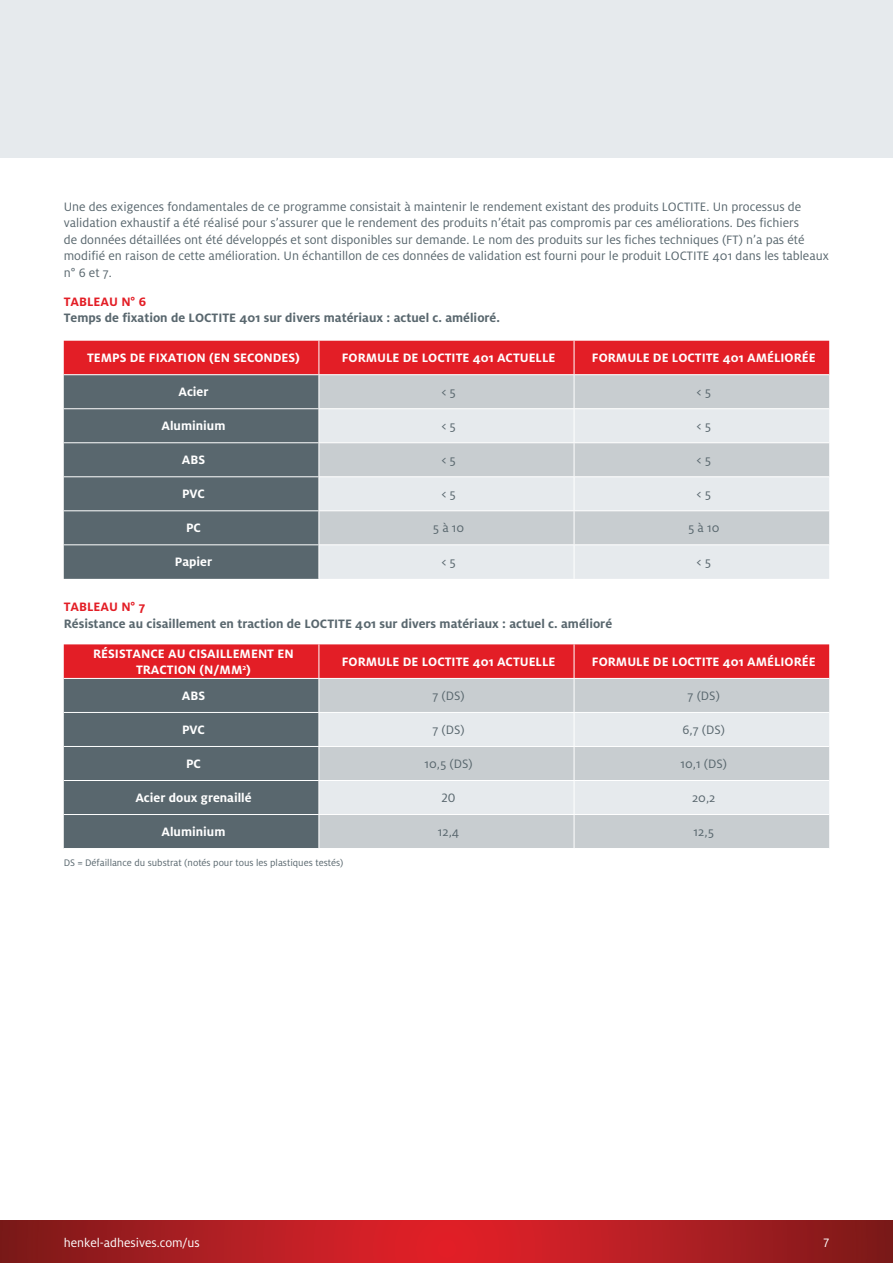
<style>
.page{position:relative;width:893px;height:1263px;background:#fff}
.page>*{position:absolute;margin:0;border:0;box-sizing:border-box;transform-origin:0 0}
.Copy_9pt_3{font:13.5px/16.5px "Henkel Milo";color:#59676e}
.Copy_9pt_zentriert{font:700 13.5px/16.5px "Henkel Milo";color:#fff;text-align:center}
.Copy_9pt_3-2{font:700 13.5px "Henkel Milo";color:#59676e}
.Copy_9pt_zentriert-2{font:13.5px "Henkel Milo";color:#59676e}
.t1{font:13.5px "Henkel Milo";color:#fff}
.Copy_9pt_links{font:700 13.5px "Henkel Milo";color:#e31e26}
.Footnotes{font:10.5px "Henkel Milo";color:#59676e}
</style>
<div class="page">
<div style="left:0;top:0;width:893px;height:157px;background:#e6eaed"></div>
<svg style="left:0;top:1220px;width:893px;height:43px;background:#b01d21"></svg>
<div style="left:64px;top:409px;width:255px;height:170px;background:#59676e"></div>
<svg style="left:64px;top:341px;width:765px;height:67px;background:#c3646b"></svg>
<div style="left:320px;top:409px;width:509px;height:170px;background:#e6eaed"></div>
<svg style="left:320px;top:443px;width:509px;height:101px;background:#d2d7d9"></svg>
<hr style="left:319px;top:341px;width:1px;height:33px;background:#fff">
<hr style="left:574px;top:341px;width:1px;height:33px;background:#fff">
<hr style="left:64px;top:374px;width:255px;height:1px;background:#fff">
<hr style="left:319px;top:374px;width:255px;height:1px;background:#fff">
<hr style="left:319px;top:375px;width:1px;height:33px;background:#fff">
<hr style="left:574px;top:374px;width:255px;height:1px;background:#fff">
<hr style="left:574px;top:375px;width:1px;height:33px;background:#fff">
<hr style="left:574px;top:409px;width:1px;height:33px;background:#fff">
<hr style="left:64px;top:442px;width:255px;height:1px;background:#fff">
<hr style="left:319px;top:442px;width:255px;height:1px;background:#fff">
<hr style="left:574px;top:442px;width:255px;height:1px;background:#fff">
<hr style="left:574px;top:443px;width:1px;height:33px;background:#fff">
<hr style="left:64px;top:476px;width:255px;height:1px;background:#fff">
<hr style="left:319px;top:476px;width:255px;height:1px;background:#fff">
<hr style="left:574px;top:476px;width:255px;height:1px;background:#fff">
<hr style="left:574px;top:477px;width:1px;height:33px;background:#fff">
<hr style="left:64px;top:510px;width:255px;height:1px;background:#fff">
<hr style="left:319px;top:510px;width:255px;height:1px;background:#fff">
<hr style="left:574px;top:510px;width:255px;height:1px;background:#fff">
<hr style="left:574px;top:511px;width:1px;height:33px;background:#fff">
<hr style="left:64px;top:544px;width:255px;height:1px;background:#fff">
<hr style="left:319px;top:544px;width:255px;height:1px;background:#fff">
<hr style="left:574px;top:544px;width:255px;height:1px;background:#fff">
<hr style="left:574px;top:545px;width:1px;height:34px;background:#fff">
<svg style="left:64px;top:644px;width:765px;height:204px;background:#99666c"></svg>
<div style="left:320px;top:713px;width:509px;height:33px;background:#e6eaed"></div>
<svg style="left:320px;top:747px;width:509px;height:101px;background:#d2d6d9"></svg>
<hr style="left:319px;top:644px;width:1px;height:34px;background:#fff">
<hr style="left:574px;top:644px;width:1px;height:34px;background:#fff">
<hr style="left:64px;top:678px;width:255px;height:1px;background:#fff">
<hr style="left:319px;top:678px;width:255px;height:1px;background:#fff">
<hr style="left:319px;top:679px;width:1px;height:33px;background:#fff">
<hr style="left:574px;top:678px;width:255px;height:1px;background:#fff">
<hr style="left:574px;top:679px;width:1px;height:33px;background:#fff">
<hr style="left:64px;top:712px;width:255px;height:1px;background:#fff">
<hr style="left:319px;top:712px;width:255px;height:1px;background:#fff">
<hr style="left:319px;top:713px;width:1px;height:33px;background:#fff">
<hr style="left:574px;top:712px;width:255px;height:1px;background:#fff">
<hr style="left:574px;top:713px;width:1px;height:33px;background:#fff">
<hr style="left:64px;top:746px;width:255px;height:1px;background:#fff">
<hr style="left:319px;top:746px;width:255px;height:1px;background:#fff">
<hr style="left:319px;top:747px;width:1px;height:33px;background:#fff">
<hr style="left:574px;top:746px;width:255px;height:1px;background:#fff">
<hr style="left:574px;top:747px;width:1px;height:33px;background:#fff">
<hr style="left:64px;top:780px;width:255px;height:1px;background:#fff">
<hr style="left:319px;top:780px;width:255px;height:1px;background:#fff">
<hr style="left:319px;top:781px;width:1px;height:33px;background:#fff">
<hr style="left:574px;top:780px;width:255px;height:1px;background:#fff">
<hr style="left:574px;top:781px;width:1px;height:33px;background:#fff">
<hr style="left:64px;top:814px;width:255px;height:1px;background:#fff">
<hr style="left:319px;top:814px;width:255px;height:1px;background:#fff">
<hr style="left:319px;top:815px;width:1px;height:33px;background:#fff">
<hr style="left:574px;top:814px;width:255px;height:1px;background:#fff">
<hr style="left:574px;top:815px;width:1px;height:33px;background:#fff">
<p class="Copy_9pt_3" style="left:64px;top:198px;width:766px">Une des exigences fondamentales de ce programme consistait à maintenir le rendement existant des produits LOCTITE. Un processus de validation exhaustif a été réalisé pour s’assurer que le rendement des produits n’était pas compromis par ces améliorations. Des fichiers<br>de données détaillées ont été développés et sont disponibles sur demande. Le nom des produits sur les fiches techniques (FT) n’a pas été modifié en raison de cette amélioration. Un échantillon de ces données de validation est fourni pour le produit LOCTITE 401 dans les tableaux n° 6 et 7.</p>
<p class="Copy_9pt_links" style="left:64px;top:294px;width:84px">TABLEAU N° 6</p>
<p class="Copy_9pt_3-2" style="left:64px;top:310px;width:438px">Temps de fixation de LOCTITE 401 sur divers matériaux : actuel c. amélioré.</p>
<p class="Copy_9pt_zentriert" style="left:87px;top:349px;width:214px">TEMPS DE FIXATION (EN SECONDES)</p>
<p class="Copy_9pt_zentriert" style="left:342px;top:349px;width:215px">FORMULE DE LOCTITE 401 ACTUELLE</p>
<p class="Copy_9pt_zentriert" style="left:592px;top:349px;width:225px">FORMULE DE LOCTITE 401 AMÉLIORÉE</p>
<p class="Copy_9pt_zentriert" style="left:178px;top:384px;width:32px">Acier</p>
<p class="Copy_9pt_zentriert-2" style="left:441px;top:384px;width:16px">&lt; 5</p>
<p class="Copy_9pt_zentriert-2" style="left:696px;top:384px;width:16px">&lt; 5</p>
<p class="Copy_9pt_zentriert" style="left:162px;top:418px;width:65px">Aluminium</p>
<p class="Copy_9pt_zentriert-2" style="left:441px;top:418px;width:16px">&lt; 5</p>
<p class="Copy_9pt_zentriert-2" style="left:696px;top:418px;width:16px">&lt; 5</p>
<p class="Copy_9pt_zentriert" style="left:182px;top:452px;width:25px">ABS</p>
<p class="Copy_9pt_zentriert-2" style="left:441px;top:452px;width:16px">&lt; 5</p>
<p class="Copy_9pt_zentriert-2" style="left:696px;top:452px;width:16px">&lt; 5</p>
<p class="Copy_9pt_zentriert" style="left:182px;top:486px;width:24px">PVC</p>
<p class="Copy_9pt_zentriert-2" style="left:441px;top:486px;width:16px">&lt; 5</p>
<p class="Copy_9pt_zentriert-2" style="left:696px;top:486px;width:16px">&lt; 5</p>
<p class="Copy_9pt_zentriert" style="left:186px;top:520px;width:16px">PC</p>
<p class="Copy_9pt_zentriert-2" style="left:433px;top:520px;width:33px">5 à 10</p>
<p class="Copy_9pt_zentriert-2" style="left:688px;top:520px;width:33px">5 à 10</p>
<p class="Copy_9pt_zentriert" style="left:175px;top:554px;width:39px">Papier</p>
<p class="Copy_9pt_zentriert-2" style="left:441px;top:554px;width:16px">&lt; 5</p>
<p class="Copy_9pt_zentriert-2" style="left:696px;top:554px;width:16px">&lt; 5</p>
<p class="Copy_9pt_links" style="left:64px;top:599px;width:83px">TABLEAU N° 7</p>
<p class="Copy_9pt_3-2" style="left:64px;top:616px;width:550px">Résistance au cisaillement en traction de LOCTITE 401 sur divers matériaux : actuel c. amélioré</p>
<p class="Copy_9pt_zentriert" style="left:93px;top:645px;width:202px">RÉSISTANCE AU CISAILLEMENT EN<br>TRACTION (N/MM<sup>2</sup>)</p>
<p class="Copy_9pt_zentriert" style="left:342px;top:653px;width:215px">FORMULE DE LOCTITE 401 ACTUELLE</p>
<p class="Copy_9pt_zentriert" style="left:592px;top:653px;width:225px">FORMULE DE LOCTITE 401 AMÉLIORÉE</p>
<p class="Copy_9pt_zentriert" style="left:182px;top:687px;width:25px">ABS</p>
<p class="Copy_9pt_zentriert-2" style="left:432px;top:688px;width:34px">7 (DS)</p>
<p class="Copy_9pt_zentriert-2" style="left:688px;top:688px;width:34px">7 (DS)</p>
<p class="Copy_9pt_zentriert" style="left:182px;top:721px;width:24px">PVC</p>
<p class="Copy_9pt_zentriert-2" style="left:432px;top:722px;width:34px">7 (DS)</p>
<p class="Copy_9pt_zentriert-2" style="left:682px;top:722px;width:44px">6,7 (DS)</p>
<p class="Copy_9pt_zentriert" style="left:186px;top:755px;width:16px">PC</p>
<p class="Copy_9pt_zentriert-2" style="left:424px;top:756px;width:50px">10,5 (DS)</p>
<p class="Copy_9pt_zentriert-2" style="left:680px;top:756px;width:48px">10,1 (DS)</p>
<p class="Copy_9pt_zentriert" style="left:135px;top:789px;width:118px">Acier doux grenaillé</p>
<p class="Copy_9pt_zentriert-2" style="left:442px;top:790px;width:15px">20</p>
<p class="Copy_9pt_zentriert-2" style="left:692px;top:790px;width:25px">20,2</p>
<p class="Copy_9pt_zentriert" style="left:162px;top:823px;width:65px">Aluminium</p>
<p class="Copy_9pt_zentriert-2" style="left:438px;top:824px;width:23px">12,4</p>
<p class="Copy_9pt_zentriert-2" style="left:694px;top:824px;width:22px">12,5</p>
<p class="Footnotes" style="left:64px;top:857px;width:281px">DS = Défaillance du substrat (notés pour tous les plastiques testés)</p>
<p class="t1" style="left:64px;top:1235px;width:137px">henkel-adhesives.com/us</p>
<p class="t1" style="left:823px;top:1235px;width:7px">7</p>
</div>
